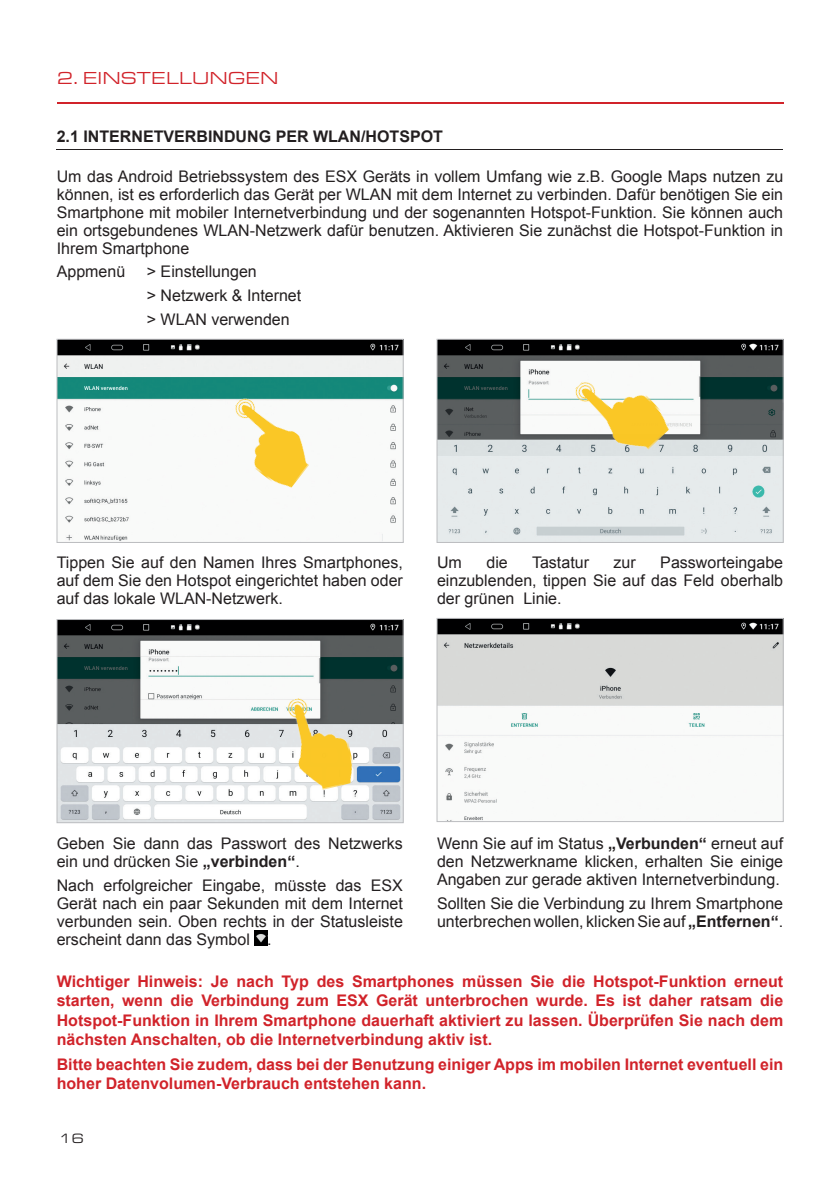
<style>
.page{position:relative;width:840px;height:1191px;background:#fff}
.page>*{position:absolute;margin:0;border:0;box-sizing:border-box;transform-origin:0 0}
.t1{font:18px "Eurostile Ext";color:#d1232a}
.t2{font:16px/18px "Arial";color:#231f20;text-align:justify}
.t3{font:700 16px/19.2px "Arial";color:#d1232a;text-align:justify}
.t4{font:700 16px "Arial";color:#231f20}
.t5{font:14px "Eurostile Ext";color:#231f20}
.s1{font-weight:700}
</style>
<div class="page">
<svg style="left:57px;top:102px;width:725px;height:2px"></svg>
<img style="left:254px;top:930px;width:13px;height:15px">
<img style="left:59px;top:341px;width:342px;height:200px">
<div style="left:57px;top:339px;width:346px;height:204px;border:1px solid #bcbdc0"></div>
<img style="left:438px;top:341px;width:343px;height:200px">
<div style="left:436px;top:339px;width:347px;height:204px;border:1px solid #bcbdc0"></div>
<img style="left:59px;top:621px;width:342px;height:200px">
<div style="left:57px;top:619px;width:346px;height:204px;border:1px solid #bcbdc0"></div>
<img style="left:438px;top:620px;width:343px;height:200px">
<div style="left:436px;top:618px;width:347px;height:204px;border:1px solid #bcbdc0"></div>
<hr style="left:57px;top:149px;width:725px;height:1px;background:#231f20">
<img style="left:212px;top:393px;width:107px;height:100px">
<img style="left:570px;top:356px;width:104px;height:105px">
<img style="left:283px;top:689px;width:74px;height:105px">
<p class="t1" style="left:57px;top:65px;width:223px">2. EINSTELLUNGEN</p>
<p class="t4" style="left:57px;top:126px;width:387px">2.1 INTERNETVERBINDUNG PER WLAN/HOTSPOT</p>
<p class="t2" style="left:57px;top:167px;width:727px">Um das Android Betriebssystem des ESX Geräts in vollem Umfang wie z.B. Google Maps nutzen zu können, ist es erforderlich das Gerät per WLAN mit dem Internet zu verbinden. Dafür benötigen Sie ein Smartphone mit mobiler Internetverbindung und der sogenannten Hotspot-Funktion. Sie können auch ein ortsgebundenes WLAN-Netzwerk dafür benutzen. Aktivieren Sie zunächst die Hotspot-Funktion in Ihrem Smartphone</p>
<p class="t2" style="left:57px;top:263px;width:70px">Appmenü</p>
<p class="t2" style="left:147px;top:260px;width:156px;line-height:23.6px;text-align:left">&gt; Einstellungen<br>&gt; Netzwerk &amp; Internet &gt; WLAN verwenden</p>
<p class="t2" style="left:57px;top:553px;width:347px">Tippen Sie auf den Namen Ihres Smartphones, auf dem Sie den Hotspot eingerichtet haben oder auf das lokale WLAN-Netzwerk.</p>
<p class="t2" style="left:437px;top:553px;width:26px">Um</p>
<p class="t2" style="left:486px;top:553px;width:23px">die</p>
<p class="t2" style="left:531px;top:553px;width:58px">Tastatur</p>
<p class="t2" style="left:613px;top:553px;width:24px">zur</p>
<p class="t2" style="left:437px;top:553px;width:347px;text-indent:223px">Passworteingabe einzublenden, tippen Sie auf das Feld oberhalb der grünen Linie.</p>
<p class="t2" style="left:57px;top:835px;width:347px">Geben Sie dann das Passwort des Netzwerks ein und drücken Sie <span class="s1">„verbinden“</span>.</p>
<p class="t2" style="left:57px;top:876px;width:347px">Nach erfolgreicher Eingabe, müsste das ESX Gerät nach ein paar Sekunden mit dem Internet verbunden sein. Oben rechts in der Statusleiste erscheint dann das Symbol .</p>
<p class="t2" style="left:437px;top:835px;width:347px">Wenn Sie auf im Status <span class="s1">„Verbunden“</span> erneut auf den Netzwerkname klicken, erhalten Sie einige Angaben zur gerade aktiven Internetverbindung.</p>
<p class="t2" style="left:437px;top:894px;width:347px">Sollten Sie die Verbindung zu Ihrem Smartphone unterbrechen wollen, klicken Sie auf <span class="s1">„Entfernen“</span>.</p>
<p class="t3" style="left:57px;top:972px;width:727px">Wichtiger Hinweis: Je nach Typ des Smartphones müssen Sie die Hotspot-Funktion erneut starten, wenn die Verbindung zum ESX Gerät unterbrochen wurde. Es ist daher ratsam die Hotspot-Funktion in Ihrem Smartphone dauerhaft aktiviert zu lassen. Überprüfen Sie nach dem nächsten Anschalten, ob die Internetverbindung aktiv ist.</p>
<p class="t3" style="left:57px;top:1055px;width:727px">Bitte beachten Sie zudem, dass bei der Benutzung einiger Apps im mobilen Internet eventuell ein hoher Datenvolumen-Verbrauch entstehen kann.</p>
<p class="t5" style="left:59px;top:1128px;width:27px">16</p>
</div>
